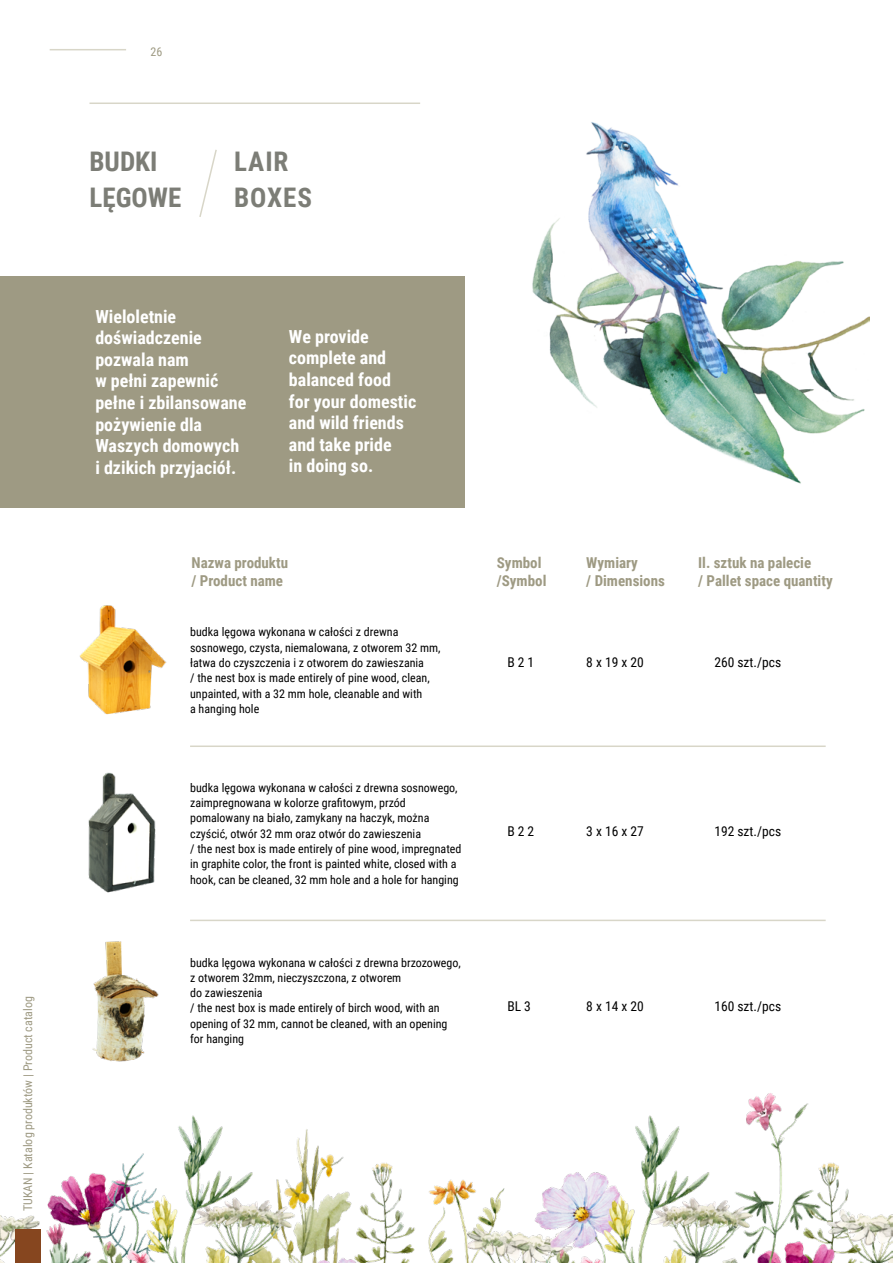
<style>
.page{position:relative;width:893px;height:1263px;background:#fff}
.page>*{position:absolute;margin:0;border:0;box-sizing:border-box;transform-origin:0 0}
.t1{font:700 27px/36px "Roboto Condensed";color:#7c7d76}
.t2{font:700 27px/36px "Roboto Condensed";letter-spacing:.035em;color:#7c7d76}
.t3{font:700 18px/21.6px "Roboto Condensed";color:#fff}
.t4{font:700 15px/18px "Roboto Condensed";color:#9e9a83}
.t5{font:13.5px "Roboto Condensed";color:#000}
.t6{font:12px/15.3px "Roboto Condensed";color:#000}
.t7{font:12px "Roboto Condensed";color:#9e9a83}
</style>
<div class="page">
<img style="left:433px;top:122px;width:437px;height:369px">
<img style="left:0;top:1093px;width:893px;height:170px">
<hr style="left:50px;top:49px;width:76px;height:1px;background:#d8d6c8">
<div style="left:15px;top:1229px;width:26px;height:34px;background:#86461f"></div>
<svg style="left:199px;top:150px;width:18px;height:67px"></svg>
<hr style="left:89px;top:103px;width:331px;height:1px;background:#d8d6c8">
<div style="left:0;top:277px;width:464px;height:231px;background:#9e9a83"></div>
<img style="left:79px;top:605px;width:88px;height:110px">
<img style="left:88px;top:772px;width:68px;height:121px">
<img style="left:92px;top:941px;width:67px;height:121px">
<hr style="left:190px;top:745px;width:636px;height:2px;background:#d8d6c8">
<hr style="left:190px;top:920px;width:636px;height:1px;background:#d8d6c8">
<p class="t7" style="left:19px;top:1211px;width:216px;rotate:-90deg">TUKAN | Katalog produktów | Product catalog</p>
<p class="t7" style="left:150px;top:43px;width:13px">26</p>
<h1 class="t1" style="left:89px;top:143px;width:93px">BUDKI<br>LĘGOWE</h1>
<h1 class="t2" style="left:234px;top:143px;width:79px">LAIR<br>BOXES</h1>
<h2 class="t3" style="left:95px;top:305px;width:152px">Wieloletnie doświadczenie pozwala nam<br>w pełni zapewnić pełne i zbilansowane pożywienie dla<br>Waszych domowych i dzikich przyjaciół.</h2>
<h2 class="t3" style="left:289px;top:325px;width:129px">We provide complete and balanced food<br>for your domestic and wild friends and take pride<br>in doing so.</h2>
<p class="t4" style="left:191px;top:553px;width:98px">Nazwa produktu / Product name</p>
<p class="t6" style="left:190px;top:624px;width:252px">budka lęgowa wykonana w całości z drewna sosnowego, czysta, niemalowana, z otworem 32 mm, łatwa do czyszczenia i z otworem do zawieszania<br>/ the nest box is made entirely of pine wood, clean, unpainted, with a 32 mm hole, cleanable and with<br>a hanging hole</p>
<p class="t6" style="left:190px;top:779px;width:273px">budka lęgowa wykonana w całości z drewna sosnowego, zaimpregnowana w kolorze grafitowym, przód pomalowany na biało, zamykany na haczyk, można czyścić, otwór 32 mm oraz otwór do zawieszenia<br>/ the nest box is made entirely of pine wood, impregnated in graphite color, the front is painted white, closed with a hook, can be cleaned, 32 mm hole and a hole for hanging</p>
<p class="t6" style="left:190px;top:954px;width:272px">budka lęgowa wykonana w całości z drewna brzozowego, z otworem 32mm, nieczyszczona, z otworem<br>do zawieszenia<br>/ the nest box is made entirely of birch wood, with an opening of 32 mm, cannot be cleaned, with an opening for hanging</p>
<p class="t4" style="left:497px;top:553px;width:51px">Symbol /Symbol</p>
<p class="t4" style="left:586px;top:553px;width:80px">Wymiary<br>/ Dimensions</p>
<p class="t4" style="left:698px;top:553px;width:136px">Il. sztuk na palecie<br>/ Pallet space quantity</p>
<p class="t5" style="left:507px;top:653px;width:28px">B 2 1</p>
<p class="t5" style="left:586px;top:653px;width:59px">8 x 19 x 20</p>
<p class="t5" style="left:714px;top:653px;width:68px">260 szt./pcs</p>
<p class="t5" style="left:507px;top:821px;width:28px">B 2 2</p>
<p class="t5" style="left:586px;top:821px;width:59px">3 x 16 x 27</p>
<p class="t5" style="left:714px;top:821px;width:68px">192 szt./pcs</p>
<p class="t5" style="left:507px;top:996px;width:25px">BL 3</p>
<p class="t5" style="left:586px;top:996px;width:59px">8 x 14 x 20</p>
<p class="t5" style="left:714px;top:996px;width:68px">160 szt./pcs</p>
</div>
